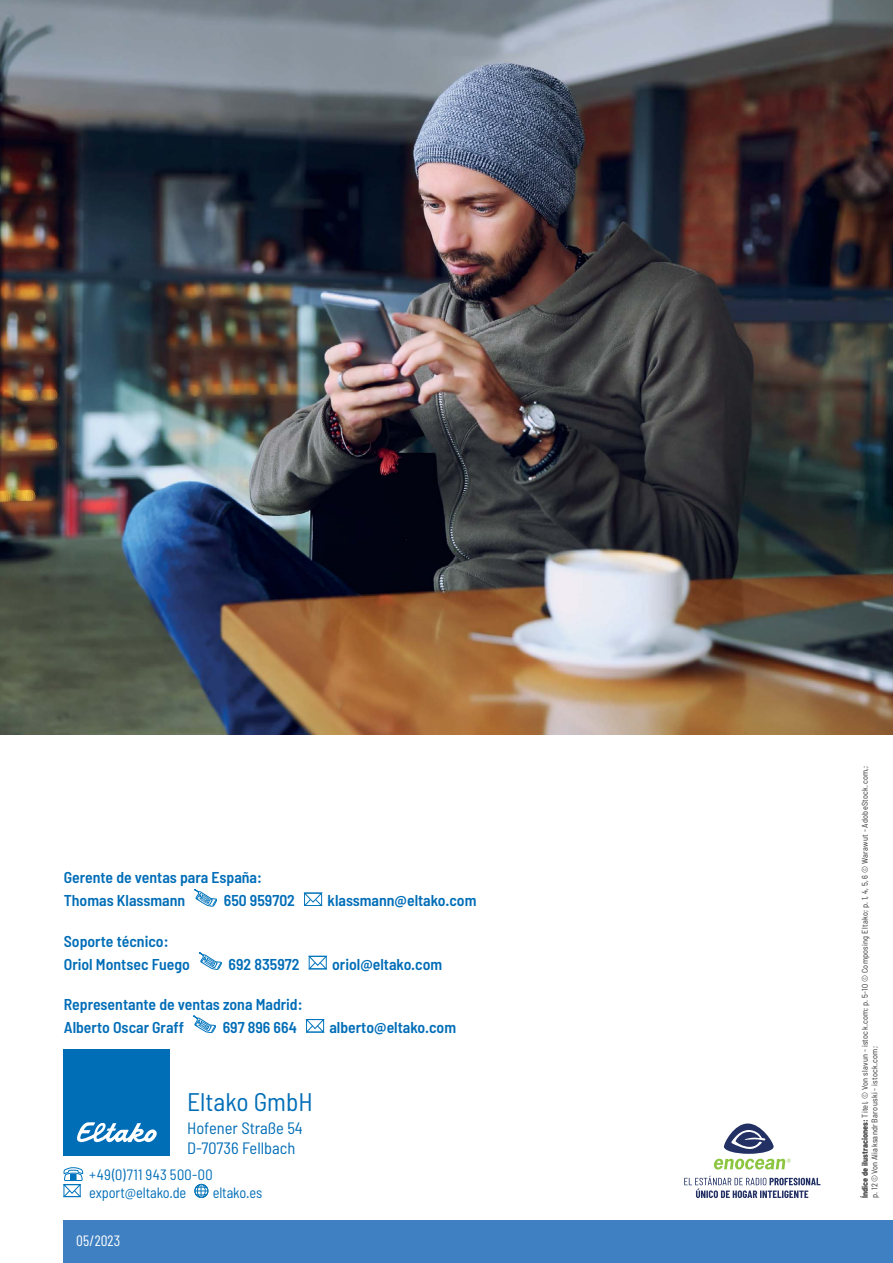
<style>
.page{position:relative;width:893px;height:1263px;background:#fff}
.page>*{position:absolute;margin:0;border:0;box-sizing:border-box;transform-origin:0 0}
.t1{font:semi-condensed 25.5px "Barlow";color:#006db7}
.t2{font:semi-condensed 16.5px/19.8px "Barlow";color:#006db7}
.t3{font:600 semi-condensed 15.75px/23.1px "Barlow";color:#006db7}
.t4{font:semi-condensed 15px/18px "Barlow";letter-spacing:-.005em;color:#006db7}
.t5{font:semi-condensed 15px "Barlow";letter-spacing:-.005em;color:#006db7;scale:.96 1}
.t6{font:15px "Barlow Condensed";letter-spacing:.02em;color:#fff}
.t7{font:semi-condensed 8.25px/9.9px "Barlow";letter-spacing:.03em;color:#323031}
.s1{font-weight:700}
</style>
<div class="page">
<div style="left:64px;top:1220px;width:829px;height:43px;background:#3e80c2"></div>
<img style="left:0;top:0;width:893px;height:734px">
<svg style="left:684px;top:1176px;width:136px;height:22px"></svg>
<svg style="left:714px;top:1124px;width:77px;height:46px"></svg>
<svg style="left:195px;top:889px;width:22px;height:17px"></svg>
<svg style="left:304px;top:893px;width:18px;height:13px"></svg>
<svg style="left:199px;top:953px;width:23px;height:17px"></svg>
<svg style="left:309px;top:956px;width:18px;height:13px"></svg>
<svg style="left:193px;top:1016px;width:23px;height:17px"></svg>
<svg style="left:306px;top:1019px;width:18px;height:13px"></svg>
<svg style="left:64px;top:1167px;width:19px;height:30px"></svg>
<svg style="left:195px;top:1184px;width:13px;height:14px"></svg>
<div style="left:64px;top:1049px;width:106px;height:106px;background:#006db7"></div>
<svg style="left:77px;top:1122px;width:80px;height:21px"></svg>
<p class="t3" style="left:64px;top:868px;width:200px">Gerente de ventas para España:<br>Thomas Klassmann</p>
<p class="t3" style="left:224px;top:891px;width:73px">650 959702</p>
<p class="t3" style="left:327px;top:891px;width:151px">klassmann@eltako.com</p>
<p class="t3" style="left:64px;top:931px;width:128px">Soporte técnico:<br>Oriol Montsec Fuego</p>
<p class="t3" style="left:229px;top:954px;width:72px">692 835972</p>
<p class="t3" style="left:332px;top:954px;width:112px">oriol@eltako.com</p>
<p class="t3" style="left:64px;top:994px;width:240px">Representante de ventas zona Madrid:<br>Alberto Oscar Graff</p>
<p class="t3" style="left:223px;top:1017px;width:76px">697 896 664</p>
<p class="t3" style="left:329px;top:1017px;width:128px">alberto@eltako.com</p>
<h1 class="t1" style="left:187px;top:1093px;width:127px">Eltako GmbH</h1>
<p class="t2" style="left:187px;top:1120px;width:117px">Hofener Straße 54<br>D-70736 Fellbach</p>
<p class="t4" style="left:89px;top:1167px;width:125px">+49(0)711 943 500-00 export@eltako.de</p>
<p class="t5" style="left:213px;top:1187px;width:53px">eltako.es</p>
<p class="t6" style="left:77px;top:1232px;width:45px">05/2023</p>
<p class="t7" style="left:861px;top:1198px;width:434px;rotate:-90deg"><span class="s1">Índice de ilustraciones:</span> Titel, © Von slavun - istock.com; p. 5-10 © Composing Eltako; p. 1, 4, 5, 6 © Warawut - AdobeStock.com,; p. 12 ©Von Aliaksandr Barouski - istock.com;</p>
</div>
